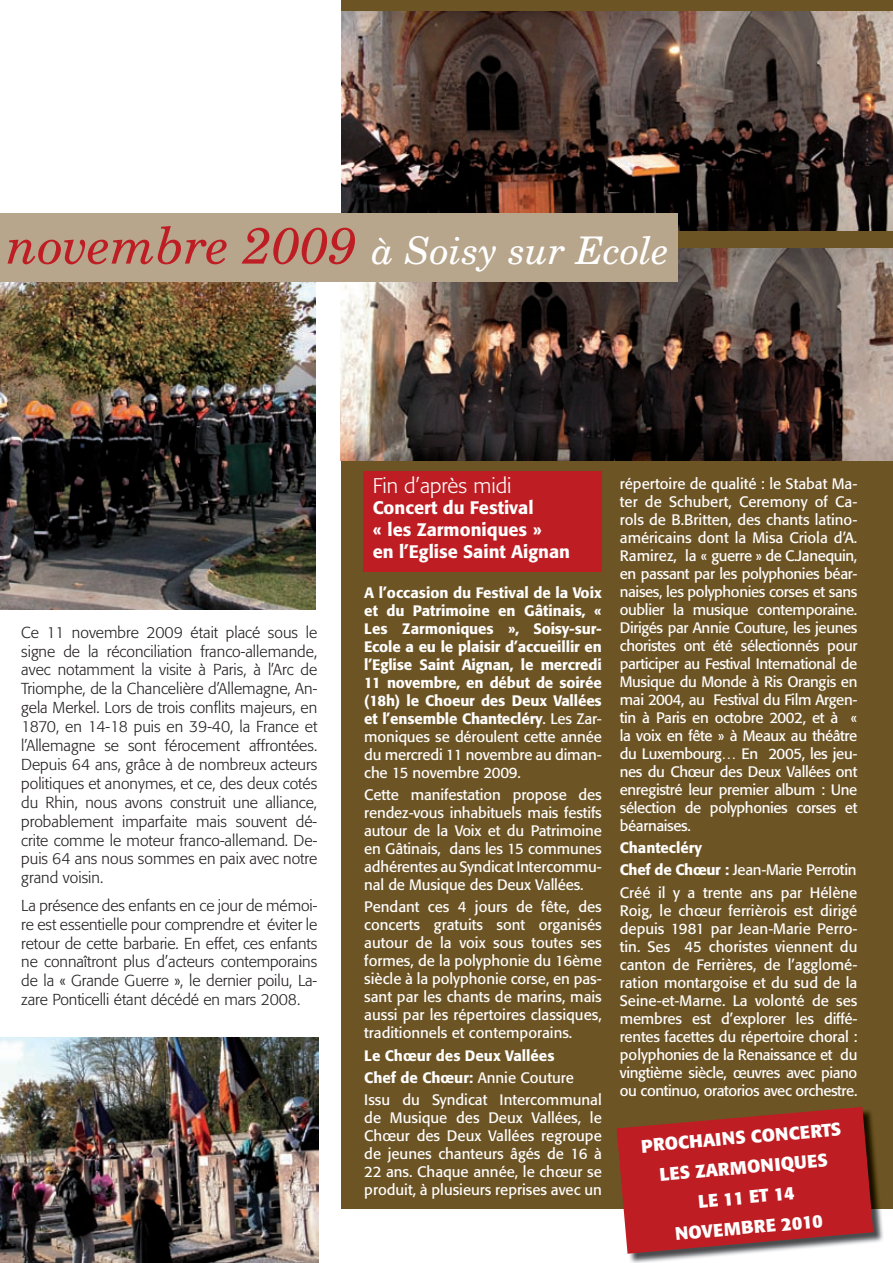
<style>
.page{position:relative;width:893px;height:1263px;background:#fff}
.page>*{position:absolute;margin:0;border:0;box-sizing:border-box;transform-origin:0 0}
.t1{font:italic 38.1px "Century Sch L";color:#fff}
.t2{font:300 21px "Formata";color:#fff}
.t3{font:500 18px/21.6px "Formata";color:#fff}
.t4{font:700 18px/30px "Formata";color:#fff;text-align:center}
.t5{font:300 15.75px/18.9px "Formata";color:#231f20;text-align:justify}
.t6{font:15px/18px "Formata";letter-spacing:-.01em;color:#fff;text-align:justify}
.t7{font:500 15px/18px "Formata";letter-spacing:-.01em;color:#fff;text-align:justify}
.s1{font-size:51px;color:#be1e23}
.s2{font-weight:400}
.s3{font-weight:500}
</style>
<div class="page">
<div style="left:342px;top:0;width:551px;height:1209px;background:#6d5425"></div>
<img style="left:342px;top:11px;width:551px;height:219px">
<img style="left:0;top:282px;width:316px;height:327px">
<img style="left:0;top:1037px;width:319px;height:226px">
<div style="left:363px;top:471px;width:239px;height:101px;background:#be1e23"></div>
<img style="left:341px;top:249px;width:552px;height:211px">
<div style="left:0;top:214px;width:677px;height:68px;background:#b7a68c"></div>
<img style="left:629px;top:1134px;width:254px;height:129px">
<svg style="left:617px;top:1107px;width:256px;height:147px;background:#b42d2e"></svg>
<h1 class="t1" style="left:7px;top:227px;width:664px"><span class="s1">novembre 2009</span> à Soisy sur Ecole</h1>
<p class="t5" style="left:21px;top:623px;width:298px">Ce 11 novembre 2009 était placé sous le signe de la réconciliation franco-allemande, avec notamment la visite à Paris, à l’Arc de Triomphe, de la Chancelière d’Allemagne, An&shy;gela Merkel. Lors de trois conflits majeurs, en 1870, en 14-18 puis en 39-40, la France et l’Allemagne se sont férocement affrontées.<br>Depuis 64 ans, grâce à de nombreux acteurs politiques et anonymes, et ce, des deux cotés du Rhin, nous avons construit une alliance, probablement imparfaite mais souvent dé&shy;crite comme le moteur franco-allemand. De&shy;puis 64 ans nous sommes en paix avec notre grand voisin.</p>
<p class="t5" style="left:21px;top:896px;width:298px">La présence des enfants en ce jour de mémoi&shy;re est essentielle pour comprendre et éviter le retour de cette barbarie. En effet, ces enfants ne connaîtront plus d’acteurs contemporains de la « Grande Guerre », le dernier poilu, La&shy;zare Ponticelli étant décédé en mars 2008.</p>
<h2 class="t2" style="left:373px;top:473px;width:140px">Fin d’après midi</h2>
<p class="t3" style="left:373px;top:497px;width:199px">Concert du Festival<br>« les Zarmoniques »<br>en l’Eglise Saint Aignan</p>
<p class="t7" style="left:364px;top:583px;width:239px">A l’occasion du Festival de la Voix et du Patrimoine en Gâtinais, « Les Zarmoniques », Soisy-sur-Ecole a eu le plaisir d’accueillir en l’Eglise Saint Aignan, le mercredi 11 novembre, en début de soirée (18h) le Choeur des Deux Vallées et l’ensemble Chantecléry<span class="s2">. Les Zar&shy;moniques se déroulent cette année du mercredi 11 novembre au diman&shy;che 15 novembre 2009.</span></p>
<p class="t6" style="left:364px;top:786px;width:239px">Cette manifestation propose des rendez-vous inhabituels mais festifs autour de la Voix et du Patrimoine en Gâtinais, dans les 15 communes adhérentes au Syndicat Intercommu&shy;nal de Musique des Deux Vallées.</p>
<p class="t6" style="left:364px;top:898px;width:239px">Pendant ces 4 jours de fête, des concerts gratuits sont organisés autour de la voix sous toutes ses formes, de la polyphonie du 16ème siècle à la polyphonie corse, en pas&shy;sant par les chants de marins, mais aussi par les répertoires classiques, traditionnels et contemporains.</p>
<p class="t6" style="left:364px;top:1044px;width:239px;line-height:22.2px;text-align:left"><span class="s3">Le Chœur des Deux Vallées<br>Chef de Chœur:</span> Annie Couture<br>Issu du Syndicat Intercommunal</p>
<p class="t6" style="left:364px;top:1109px;width:239px">de Musique des Deux Vallées, le Chœur des Deux Vallées regroupe de jeunes chanteurs âgés de 16 à 22 ans. Chaque année, le chœur se produit, à plusieurs reprises avec un</p>
<p class="t6" style="left:620px;top:474px;width:239px">répertoire de qualité : le Stabat Ma&shy;ter de Schubert, Ceremony of Ca&shy;rols de B.Britten, des chants latino&shy;américains dont la Misa Criola d’A.<br>Ramirez, la « guerre » de C.Janequin, en passant par les polyphonies béar&shy;naises, les polyphonies corses et sans oublier la musique contemporaine.<br>Dirigés par Annie Couture, les jeunes choristes ont été sélectionnés pour participer au Festival International de Musique du Monde à Ris Orangis en mai 2004, au Festival du Film Argen&shy;tin à Paris en octobre 2002, et à « la voix en fête » à Meaux au théâtre du Luxembourg… En 2005, les jeu&shy;nes du Chœur des Deux Vallées ont enregistré leur premier album : Une sélection de polyphonies corses et béarnaises.</p>
<p class="t6" style="left:620px;top:837px;width:239px;line-height:22.2px;text-align:left"><span class="s3">Chantecléry<br>Chef de Chœur :</span> Jean-Marie Perrotin<br>Créé il y a trente ans par Hélène</p>
<p class="t6" style="left:620px;top:901px;width:239px">Roig, le chœur ferrièrois est dirigé depuis 1981 par Jean-Marie Perro&shy;tin. Ses 45 choristes viennent du canton de Ferrières, de l’agglomé&shy;ration montargoise et du sud de la Seine-et-Marne. La volonté de ses membres est d’explorer les diffé&shy;rentes facettes du répertoire choral : polyphonies de la Renaissance et du vingtième siècle, œuvres avec piano ou continuo, oratorios avec orchestre.</p>
<p class="t4" style="left:640px;top:1131px;width:202px;rotate:-5deg">PROCHAINS CONCERTS<br>LES ZARMONIQUES<br>LE 11 ET 14<br>NOVEMBRE 2010</p>
</div>
